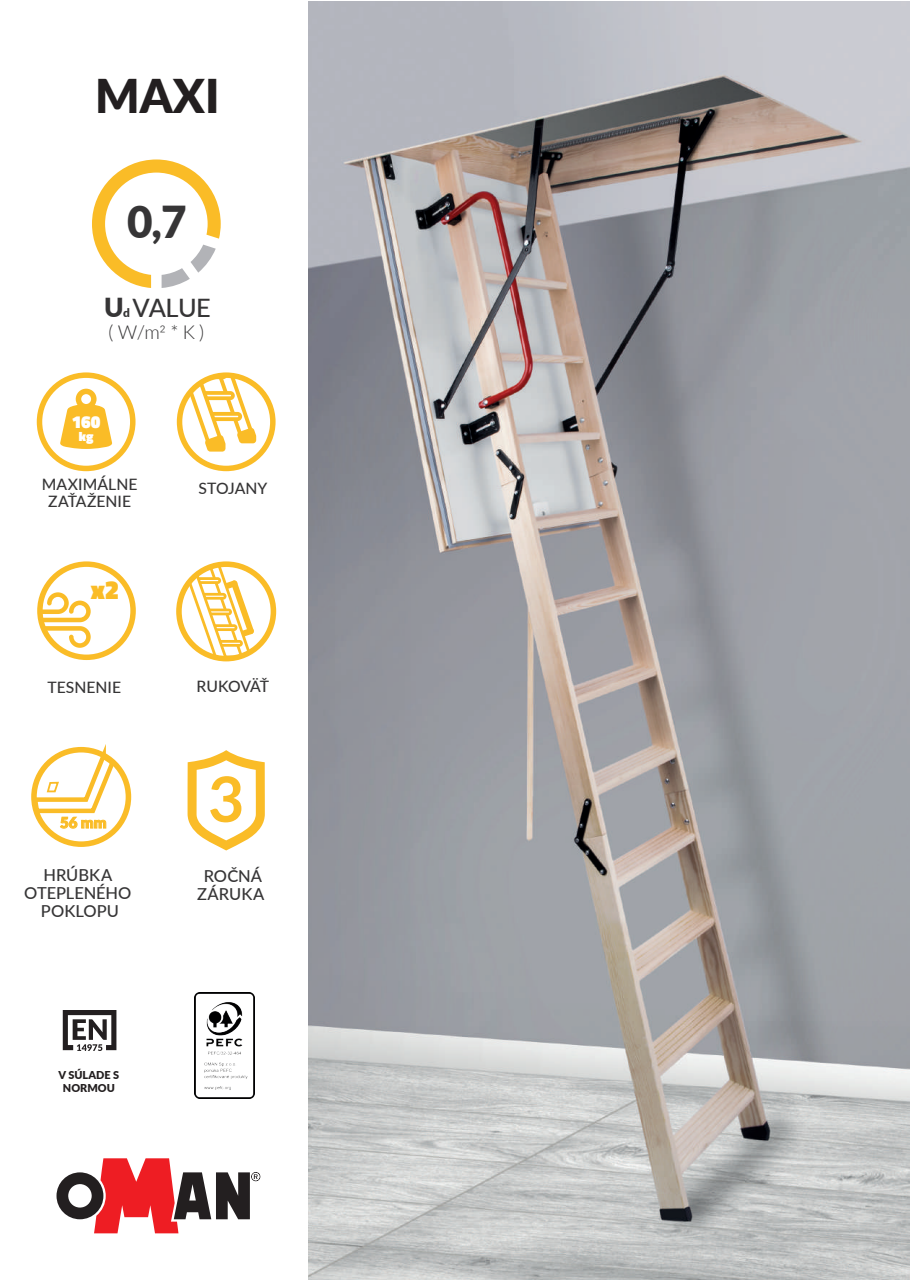
<style>
.page{position:relative;width:910px;height:1280px;background:#fff}
.page>*{position:absolute;margin:0;border:0;box-sizing:border-box;transform-origin:0 0}
.t1{font:700 62.55px "Lato";color:#fabc27}
.t2{font:900 46.5px "Lato";color:#231f20}
.t3{font:900 44.1px "Lato";color:#363536}
.t4{font:900 26.25px "Cairo";color:#fabc27}
.t5{font:500 25.35px "Lato";letter-spacing:-.025em;color:#363536}
.t6{font:300 19.2px "Lato";color:#363536}
.t7{font:900 17.55px "Cairo";color:#fff}
.t8{font:500 16.5px/18px "Lato";color:#363536;text-align:center}
.t9{font:500 15.75px/17.1px "Lato";color:#363536;text-align:center}
.t10{font:500 15.75px "Lato";letter-spacing:-.025em;color:#363536}
.t11{font:900 15px "Lato";color:#fabc27}
.t12{font:900 13.2px "Cairo";color:#fff}
.t13{font:900 10.95px/13px "Lato";color:#231f20;text-align:center}
.s1{font-weight:900;font-size:26.25px}
.s2{font-weight:900;font-size:11.85px}
</style>
<div class="page">
<img style="left:308px;top:2px;width:602px;height:1278px">
<svg style="left:57px;top:1158px;width:203px;height:75px"></svg>
<svg style="left:31px;top:747px;width:100px;height:100px"></svg>
<svg style="left:37px;top:372px;width:99px;height:99px"></svg>
<svg style="left:37px;top:561px;width:99px;height:99px"></svg>
<svg style="left:187px;top:750px;width:78px;height:100px"></svg>
<svg style="left:92px;top:159px;width:129px;height:129px"></svg>
<svg style="left:177px;top:372px;width:99px;height:99px"></svg>
<svg style="left:176px;top:561px;width:100px;height:100px"></svg>
<svg style="left:63px;top:1010px;width:53px;height:41px"></svg>
<img style="left:194px;top:993px;width:60px;height:106px">
<h2 class="t2" style="left:95px;top:61px;width:126px">MAXI</h2>
<h3 class="t3" style="left:127px;top:189px;width:61px">0,7</h3>
<h3 class="t5" style="left:104px;top:289px;width:108px"><span class="s1">U</span><span class="s2">d</span> VALUE</h3>
<p class="t6" style="left:108px;top:319px;width:97px">( W/m2 * K )</p>
<p class="t7" style="left:72px;top:407px;width:30px">160</p>
<p class="t12" style="left:79px;top:426px;width:16px">kg</p>
<p class="t9" style="left:42px;top:475px;width:97px">MAXIMÁLNE<br>ZAŤAŽENIE</p>
<h3 class="t4" style="left:91px;top:568px;width:30px">x2</h3>
<p class="t9" style="left:47px;top:678px;width:75px">TESNENIE</p>
<p class="t11" style="left:60px;top:811px;width:48px">56 mm</p>
<p class="t8" style="left:24px;top:865px;width:109px">HRÚBKA<br>OTEPLENÉHO<br>POKLOPU</p>
<p class="t13" style="left:59px;top:1068px;width:62px">V SÚLADE S<br>NORMOU</p>
<p class="t9" style="left:198px;top:479px;width:71px">STOJANY</p>
<p class="t10" style="left:197px;top:674px;width:74px">RUKOVÄŤ</p>
<h1 class="t1" style="left:208px;top:753px;width:38px">3</h1>
<p class="t8" style="left:197px;top:866px;width:69px">ROČNÁ<br>ZÁRUKA</p>
</div>
